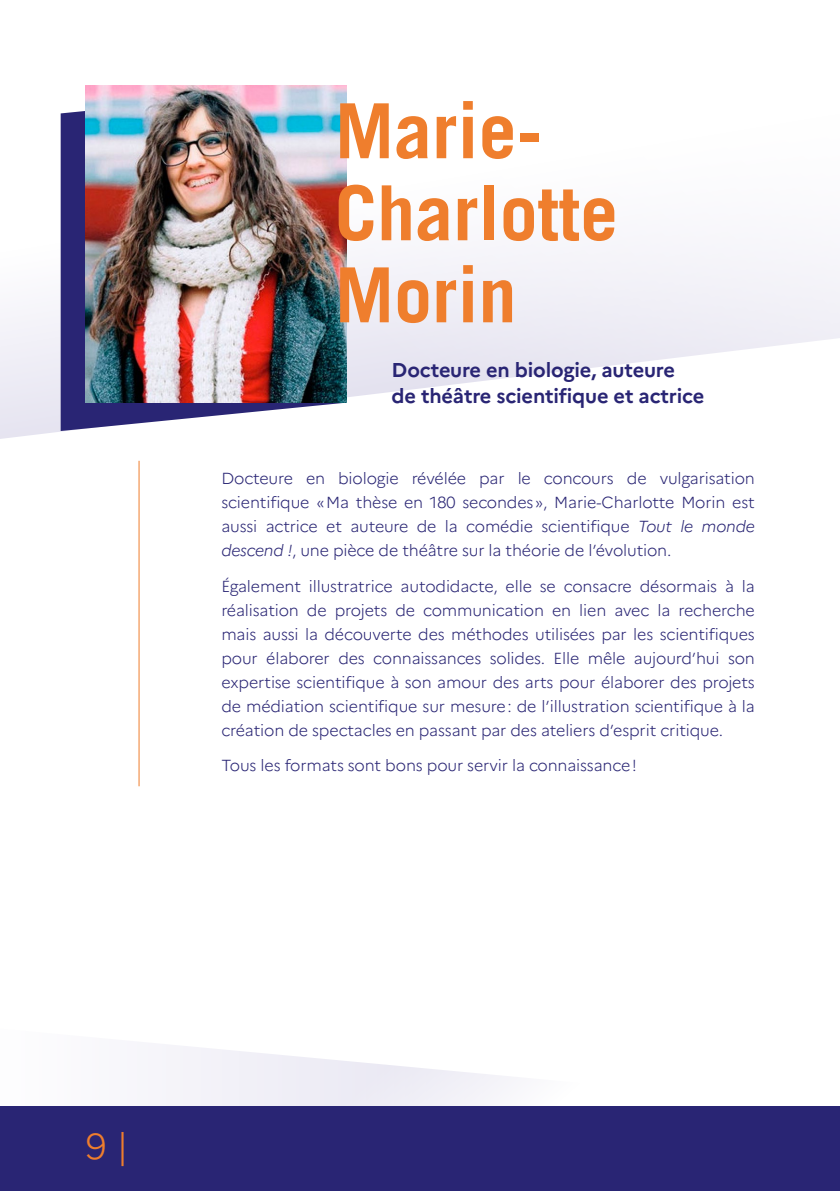
<style>
.page{position:relative;width:840px;height:1191px;background:#fff}
.page>*{position:absolute;margin:0;border:0;box-sizing:border-box;transform-origin:0 0}
.t1{font:700 76px/82px "Trade Gothic LT Std";color:#ef7e2d}
.t2{font:300 36px "Marianne";color:#ef7e2d}
.t3{font:700 20px/26px "Marianne";letter-spacing:-.01em;color:#292574}
.t4{font:300 16px/24px "Marianne";letter-spacing:-.01em;color:#292574;text-align:justify}
.s1{font-style:italic}
</style>
<div class="page">
<svg style="left:0;top:85px;width:839px;height:354px"></svg>
<svg style="left:166px;top:1045px;width:345px;height:61px"></svg>
<div style="left:0;top:1106px;width:839px;height:85px;background:#292574"></div>
<svg style="left:61px;top:85px;width:285px;height:346px;fill:#292574"></svg>
<hr style="left:138px;top:461px;width:1px;height:325px;background:#ef7e2d">
<img style="left:85px;top:85px;width:261px;height:318px">
<h1 class="t1" style="left:334px;top:89px;width:284px">Marie-<br>Charlotte<br>Morin</h1>
<p class="t3" style="left:391px;top:356px;width:314px">Docteure en biologie, auteure de théâtre scientifique et actrice</p>
<p class="t4" style="left:221px;top:466px;width:534px">Docteure en biologie révélée par le concours de vulgarisation scientifique «Ma thèse en 180 secondes», Marie-Charlotte Morin est aussi actrice et auteure de la comédie scientifique <span class="s1">Tout le monde descend !</span>, une pièce de théâtre sur la théorie de l’évolution.</p>
<p class="t4" style="left:221px;top:574px;width:534px">Également illustratrice autodidacte, elle se consacre désormais à la réalisation de projets de communication en lien avec la recherche mais aussi la découverte des méthodes utilisées par les scientifiques pour élaborer des connaissances solides. Elle mêle aujourd’hui son expertise scientifique à son amour des arts pour élaborer des projets de médiation scientifique sur mesure: de l’illustration scientifique à la création de spectacles en passant par des ateliers d’esprit critique.</p>
<p class="t4" style="left:221px;top:753px;width:416px">Tous les formats sont bons pour servir la connaissance!</p>
<h2 class="t2" style="left:85px;top:1123px;width:45px">9 |</h2>
</div>
